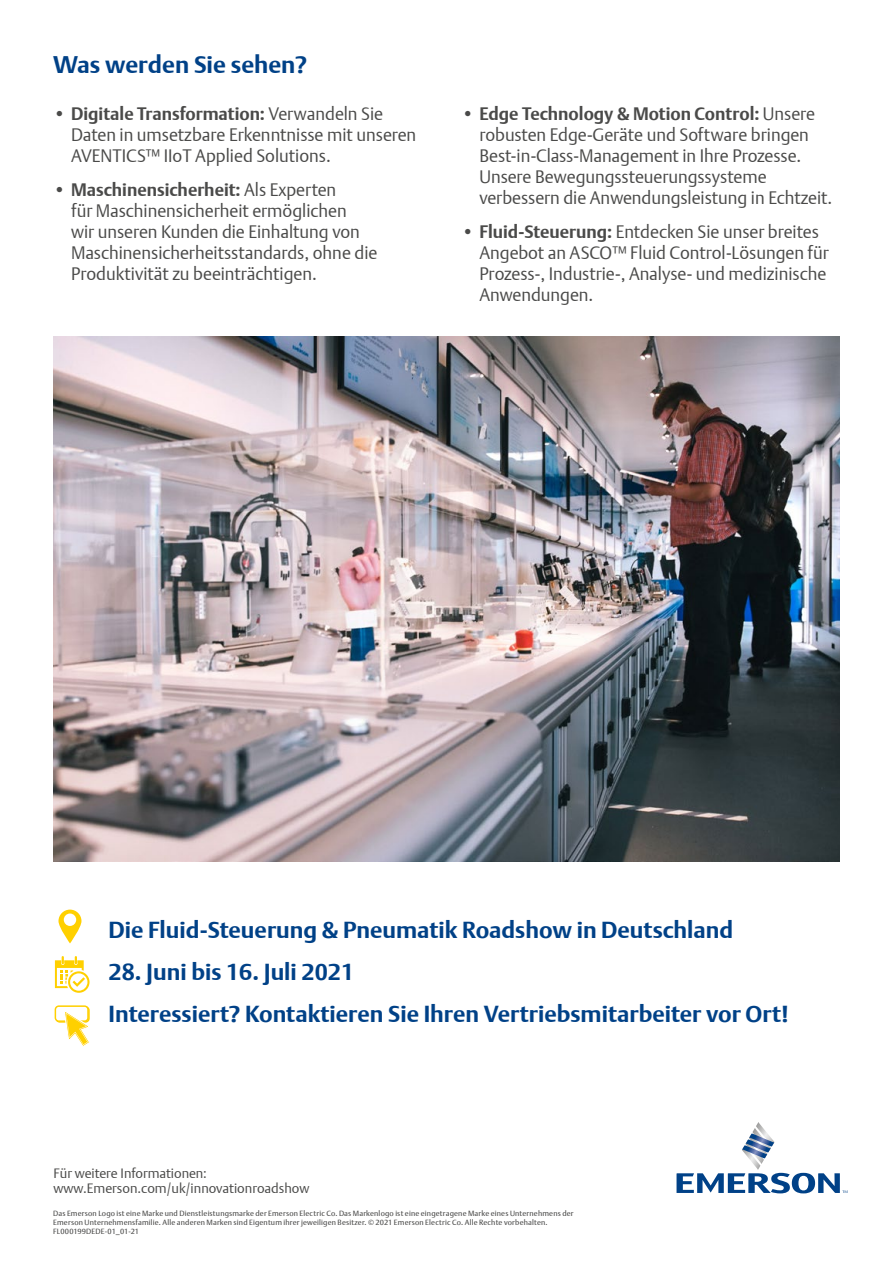
<style>
.page{position:relative;width:893px;height:1263px;background:#fff}
.page>*{position:absolute;margin:0;border:0;box-sizing:border-box;transform-origin:0 0}
.Paragraph_Header{font:700 24px "DTL Argo T";color:#004187}
.Paragraph_header_2{font:700 23.1px "DTL Argo T";color:#004187}
.Tex_with_bullets_Pag{font:18px/21px "DTL Argo T Light";color:#4a4a49}
.t1{font:700 18px "DTL Argo T";color:#4a4a49}
.Contact_info{font:13.5px "DTL Argo T Light";color:#4a4a49}
.Disclaimer_text{font:7.5px/9px "DTL Argo T";letter-spacing:.025em;color:#4a4a49}
.s1{font-family:"DTL Argo T";font-weight:700}
.s2{font-family:"DTL Argo T Light";font-weight:400}
</style>
<div class="page">
<img style="left:53px;top:337px;width:787px;height:525px">
<svg style="left:676px;top:1122px;width:171px;height:71px"></svg>
<svg style="left:55px;top:1005px;width:35px;height:41px"></svg>
<svg style="left:58px;top:909px;width:23px;height:34px"></svg>
<svg style="left:55px;top:956px;width:35px;height:37px"></svg>
<p class="Paragraph_Header" style="left:53px;top:50px;width:256px">Was werden Sie sehen?</p>
<p class="Tex_with_bullets_Pag" style="left:71px;top:103px;width:347px;text-indent:-18px">• <span class="s1">Digitale Transformation:</span> Verwandeln Sie<br>Daten in umsetzbare Erkenntnisse mit unseren<br>AVENTICS™ IIoT Applied Solutions.</p>
<p class="Tex_with_bullets_Pag" style="left:71px;top:179px;width:308px;text-indent:-18px">• <span class="s1">Maschinensicherheit:</span> Als Experten<br>für Maschinensicherheit ermöglichen<br>wir unseren Kunden die Einhaltung von Maschinensicherheitsstandards, ohne die Produktivität zu beeinträchtigen.</p>
<p class="t1" style="left:461px;top:103px;width:355px"><span class="s2">•</span> Edge Technology &amp; Motion Control: <span class="s2">Unsere</span></p>
<p class="Tex_with_bullets_Pag" style="left:479px;top:124px;width:354px">robusten Edge-Geräte und Software bringen Best-in-Class-Management in Ihre Prozesse.<br>Unsere Bewegungssteuerungssysteme verbessern die Anwendungsleistung in Echtzeit.</p>
<p class="Tex_with_bullets_Pag" style="left:479px;top:221px;width:351px;text-indent:-18px">• <span class="s1">Fluid-Steuerung:</span> Entdecken Sie unser breites Angebot an ASCO™ Fluid Control-Lösungen für Prozess-, Industrie-, Analyse- und medizinische Anwendungen.</p>
<p class="Paragraph_header_2" style="left:109px;top:916px;width:626px">Die Fluid-Steuerung &amp; Pneumatik Roadshow in Deutschland</p>
<p class="Paragraph_header_2" style="left:109px;top:958px;width:247px">28. Juni bis 16. Juli 2021</p>
<p class="Paragraph_header_2" style="left:109px;top:1000px;width:681px">Interessiert? Kontaktieren Sie Ihren Vertriebsmitarbeiter vor Ort!</p>
<p class="Contact_info" style="left:54px;top:1165px;width:155px">Für weitere Informationen:</p>
<p class="Contact_info" style="left:54px;top:1180px;width:257px">www.Emerson.com/uk/innovationroadshow</p>
<p class="Disclaimer_text" style="left:53px;top:1209px;width:522px">Das Emerson Logo ist eine Marke und Dienstleistungsmarke der Emerson Electric Co. Das Markenlogo ist eine eingetragene Marke eines Unternehmens der<br>Emerson Unternehmensfamilie. Alle anderen Marken sind Eigentum ihrer jeweiligen Besitzer. © 2021 Emerson Electric Co. Alle Rechte vorbehalten.</p>
<p class="Disclaimer_text" style="left:53px;top:1227px;width:87px">FL000199DEDE-01_01-21</p>
</div>
